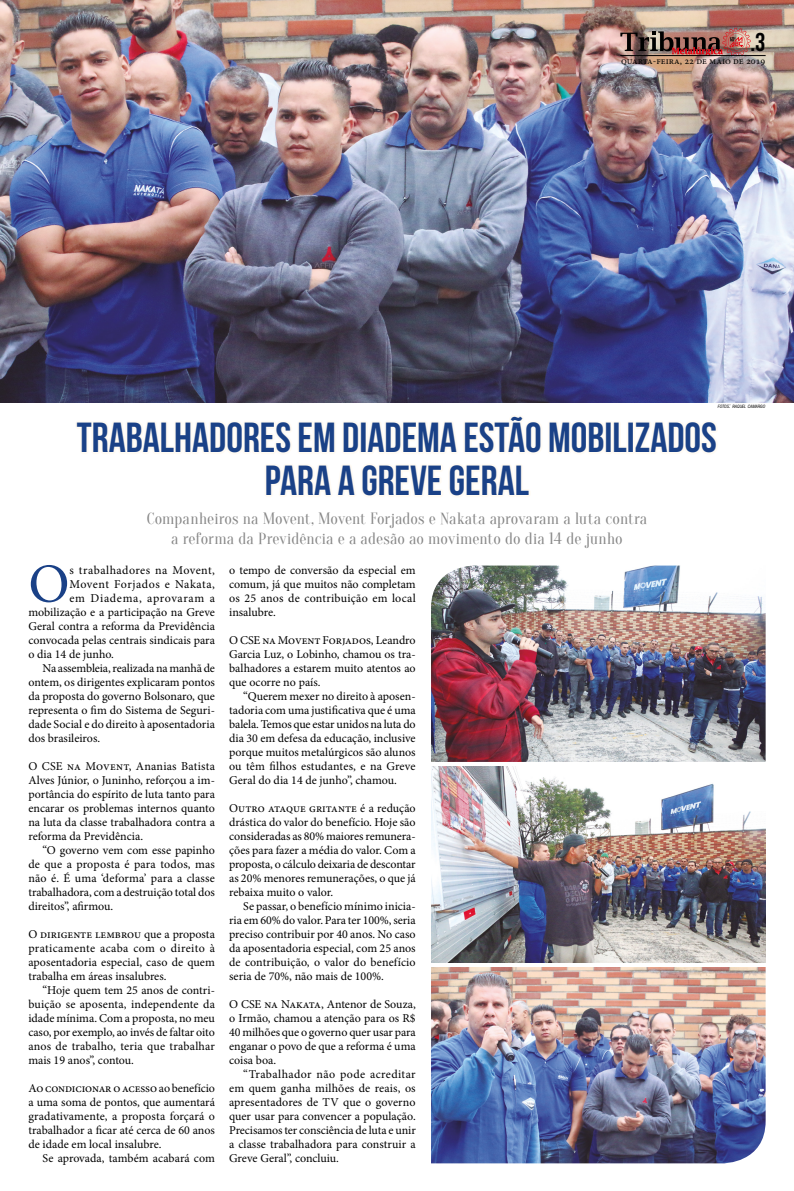
<style>
.page{position:relative;width:794px;height:1191px;background:#fff}
.page>*{position:absolute;margin:0;border:0;box-sizing:border-box;transform-origin:0 0}
.t1{font:55.1px "Minion Pro";color:#1a4187}
.t2{font:42px/43px "Bebas Neue";color:#1a4187;text-align:center}
.t3{font:25.8px "Bebas Neue";color:#000}
.t4{font:16px/20px "Oranienbaum";color:#878787;text-align:center}
.t5{font:12px/14px "Minion Pro";color:#000;text-align:justify}
.t6{font:10px "Minion Pro";color:#000}
.t7{font:italic condensed 4.4px "Swiss 721 BT";color:#000}
.s1{font-size:6.2px}
</style>
<div class="page">
<img style="left:1px;top:0;width:793px;height:403px">
<img style="left:620px;top:28px;width:130px;height:27px">
<hr style="left:620px;top:55px;width:145px;height:1px;background:#000">
<svg style="left:76px;top:415px;width:642px;height:82px"></svg>
<img style="left:431px;top:565px;width:334px;height:197px">
<img style="left:431px;top:766px;width:334px;height:196px">
<img style="left:431px;top:967px;width:334px;height:196px">
<h3 class="t3" style="left:750px;top:28px;width:17px">.3</h3>
<p class="t6" style="left:621px;top:54px;width:146px">quarta-feira, 22 de maio de 2019</p>
<p class="t7" style="left:718px;top:403px;width:49px">FOTOS<span class="s1">:</span> RAQUEL CAMARGO</p>
<h2 class="t2" style="left:77px;top:416px;width:641px">TRABALHADORES EM DIADEMA ESTÃO MOBILIZADOS<br>PARA A GREVE GERAL</h2>
<h3 class="t4" style="left:147px;top:509px;width:502px">Companheiros na Movent, Movent Forjados e Nakata aprovaram a luta contra a reforma da Previdência e a adesão ao movimento do dia 14 de junho</h3>
<h1 class="t1" style="left:28px;top:547px;width:43px">O</h1>
<p class="t5" style="left:70px;top:563px;width:147px">s trabalhadores na Movent,</p>
<p class="t5" style="left:70px;top:577px;width:147px">Movent Forjados e Nakata,</p>
<p class="t5" style="left:70px;top:591px;width:147px">em Diadema, aprovaram a</p>
<p class="t5" style="left:28px;top:605px;width:188px">mobilização e a participação na Greve</p>
<p class="t5" style="left:28px;top:619px;width:188px">Geral contra a reforma da Previdência</p>
<p class="t5" style="left:28px;top:633px;width:188px">convocada pelas centrais sindicais para</p>
<p class="t5" style="left:28px;top:647px;width:87px">o dia 14 de junho.</p>
<p class="t5" style="left:43px;top:661px;width:174px">Na assembleia, realizada na manhã de</p>
<p class="t5" style="left:28px;top:675px;width:188px">ontem, os dirigentes explicaram pontos</p>
<p class="t5" style="left:28px;top:689px;width:188px">da proposta do governo Bolsonaro, que</p>
<p class="t5" style="left:28px;top:703px;width:188px">representa o fim do Sistema de Seguri-</p>
<p class="t5" style="left:28px;top:717px;width:188px">dade Social e do direito à aposentadoria</p>
<p class="t5" style="left:28px;top:731px;width:73px">dos brasileiros.</p>
<p class="t5" style="left:28px;top:759px;width:188px">O CSE na Movent, Ananias Batista Alves Júnior, o Juninho, reforçou a im&shy;portância do espírito de luta tanto para encarar os problemas internos quanto na luta da classe trabalhadora contra a reforma da Previdência.</p>
<p class="t5" style="left:28px;top:843px;width:188px;text-indent:14px">“O governo vem com esse papinho de que a proposta é para todos, mas não é. É uma ‘deforma’ para a classe trabalhadora, com a destruição total dos direitos”, afirmou.</p>
<p class="t5" style="left:28px;top:927px;width:188px">O dirigente lembrou que a proposta praticamente acaba com o direito à aposentadoria especial, caso de quem trabalha em áreas insalubres.</p>
<p class="t5" style="left:28px;top:983px;width:188px;text-indent:14px">“Hoje quem tem 25 anos de contri&shy;buição se aposenta, independente da idade mínima. Com a proposta, no meu caso, por exemplo, ao invés de faltar oito anos de trabalho, teria que trabalhar mais 19 anos”, contou.</p>
<p class="t5" style="left:28px;top:1081px;width:188px">Ao condicionar o acesso ao benefício a uma soma de pontos, que aumentará gradativamente, a proposta forçará o trabalhador a ficar até cerca de 60 anos de idade em local insalubre.</p>
<p class="t5" style="left:43px;top:1151px;width:174px">Se aprovada, também acabará com</p>
<p class="t5" style="left:229px;top:563px;width:188px">o tempo de conversão da especial em comum, já que muitos não completam os 25 anos de contribuição em local insalubre.</p>
<p class="t5" style="left:229px;top:633px;width:188px">O CSE na Movent Forjados, Leandro Garcia Luz, o Lobinho, chamou os tra&shy;balhadores a estarem muito atentos ao que ocorre no país.</p>
<p class="t5" style="left:229px;top:689px;width:188px;text-indent:14px">“Querem mexer no direito à aposen&shy;tadoria com uma justificativa que é uma balela. Temos que estar unidos na luta do dia 30 em defesa da educação, inclusive porque muitos metalúrgicos são alunos ou têm filhos estudantes, e na Greve Geral do dia 14 de junho”, chamou.</p>
<p class="t5" style="left:229px;top:801px;width:188px">Outro ataque gritante é a redução drástica do valor do benefício. Hoje são consideradas as 80% maiores remunera&shy;ções para fazer a média do valor. Com a proposta, o cálculo deixaria de descontar as 20% menores remunerações, o que já rebaixa muito o valor.</p>
<p class="t5" style="left:229px;top:899px;width:188px;text-indent:14px">Se passar, o benefício mínimo inicia&shy;ria em 60% do valor. Para ter 100%, seria preciso contribuir por 40 anos. No caso da aposentadoria especial, com 25 anos de contribuição, o valor do benefício seria de 70%, não mais de 100%.</p>
<p class="t5" style="left:229px;top:997px;width:188px">O CSE na Nakata, Antenor de Souza, o Irmão, chamou a atenção para os R$ 40 milhões que o governo quer usar para enganar o povo de que a reforma é uma coisa boa.</p>
<p class="t5" style="left:229px;top:1067px;width:188px;text-indent:14px">“Trabalhador não pode acreditar em quem ganha milhões de reais, os apresentadores de TV que o governo quer usar para convencer a população.<br>Precisamos ter consciência de luta e unir a classe trabalhadora para construir a Greve Geral”, concluiu.</p>
</div>
